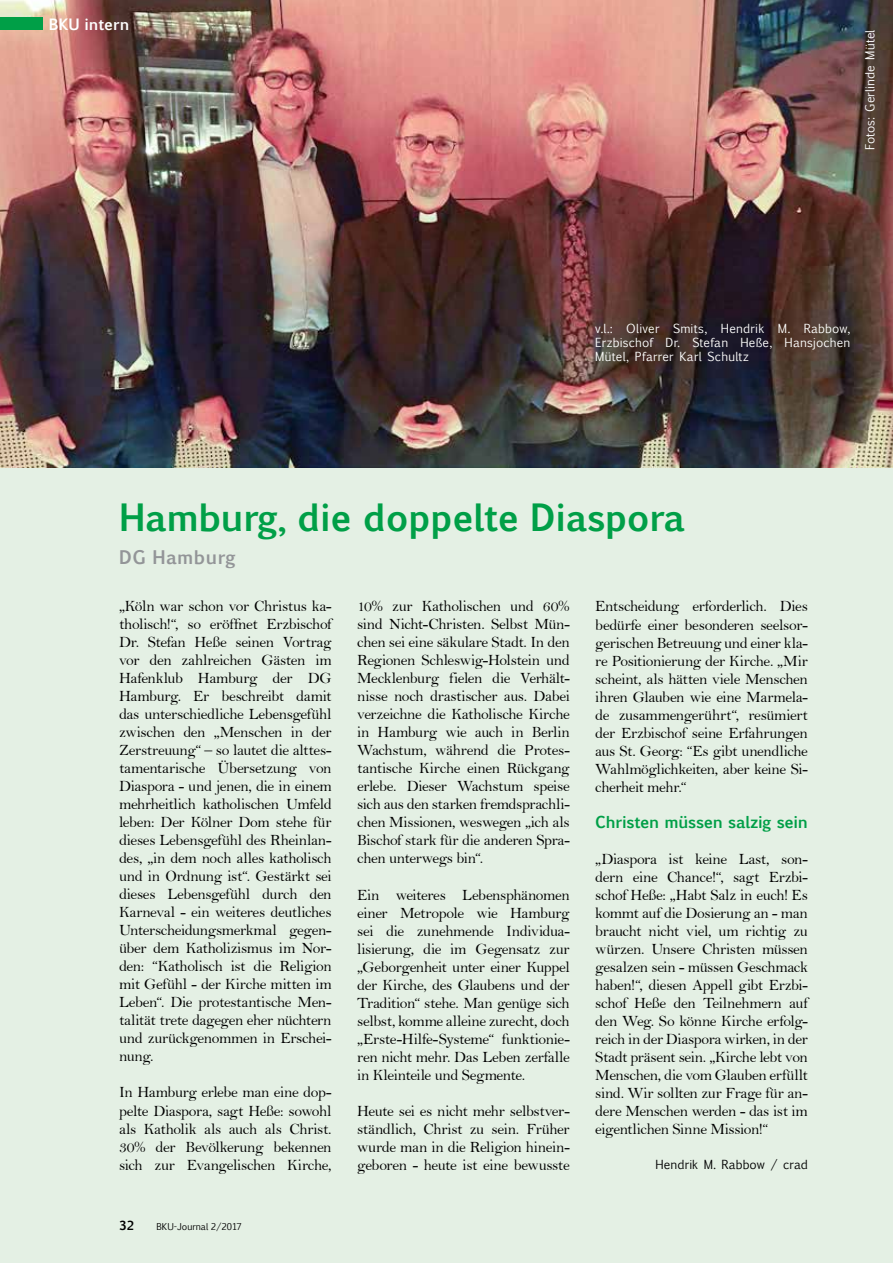
<style>
.page{position:relative;width:893px;height:1263px;background:#e4f0e4}
.page>*{position:absolute;margin:0;border:0;box-sizing:border-box;transform-origin:0 0}
.t1{font:700 36px "Euphemia UCAS";letter-spacing:-.01em;color:#009f47}
.t2{font:700 18px "Euphemia UCAS";letter-spacing:.025em;color:#939598}
.t3{font:15.75px/18px "Bell";letter-spacing:-.025em;color:#000;text-align:justify}
.t4{font:700 15.75px "Euphemia UCAS";letter-spacing:-.02em;color:#009f47}
.t5{font:700 15px "Euphemia UCAS";color:#fff}
.t6{font:12px/14.4px "Euphemia CAS";letter-spacing:.015em;color:#fffffe;text-align:justify}
.t7{font:12px "Euphemia CAS";letter-spacing:.005em;color:#000}
.t8{font:12px "Euphemia CAS";letter-spacing:.005em;color:#fff}
.t9{font:700 12px "Euphemia UCAS";color:#000}
.t10{font:9px "Euphemia CAS";color:#000}
</style>
<div class="page">
<img style="left:0;top:0;width:893px;height:467px">
<div style="left:0;top:17px;width:43px;height:13px;background:#009f47"></div>
<p class="t5" style="left:49px;top:13px;width:82px">BKU intern</p>
<p class="t8" style="left:861px;top:150px;width:122px;rotate:-90deg">Fotos: Gerlinde Mütel</p>
<p class="t6" style="left:595px;top:321px;width:257px">v.l.: Oliver Smits, Hendrik M. Rabbow, Erzbischof Dr. Stefan Heße, Hansjochen Mütel, Pfarrer Karl Schultz</p>
<h1 class="t1" style="left:119px;top:490px;width:568px">Hamburg, die doppelte Diaspora</h1>
<p class="t2" style="left:119px;top:543px;width:118px">DG Hamburg</p>
<p class="t3" style="left:119px;top:597px;width:214px">„Köln war schon vor Christus ka&shy;tholisch!“, so eröffnet Erzbischof Dr. Stefan Heße seinen Vortrag vor den zahlreichen Gästen im Hafenklub Hamburg der DG Hamburg. Er beschreibt damit das unterschiedliche Lebensgefühl zwischen den „Menschen in der Zerstreuung“ – so lautet die alttes&shy;tamentarische Übersetzung von Diaspora - und jenen, die in einem mehrheitlich katholischen Umfeld leben: Der Kölner Dom stehe für dieses Lebensgefühl des Rheinlan&shy;des, „in dem noch alles katholisch und in Ordnung ist“. Gestärkt sei dieses Lebensgefühl durch den Karneval - ein weiteres deutliches Unterscheidungsmerkmal gegen&shy;über dem Katholizismus im Nor&shy;den: “Katholisch ist die Religion mit Gefühl - der Kirche mitten im Leben“. Die protestantische Men&shy;talität trete dagegen eher nüchtern und zurückgenommen in Erschei&shy;nung.</p>
<p class="t3" style="left:119px;top:1083px;width:214px">In Hamburg erlebe man eine dop&shy;pelte Diaspora, sagt Heße: sowohl als Katholik als auch als Christ.<br>30% der Bevölkerung bekennen sich zur Evangelischen Kirche,</p>
<p class="t9" style="left:119px;top:1216px;width:16px">32</p>
<p class="t10" style="left:156px;top:1220px;width:87px">BKU-Journal 2/2017</p>
<p class="t3" style="left:357px;top:597px;width:214px">10% zur Katholischen und 60% sind Nicht-Christen. Selbst Mün&shy;chen sei eine säkulare Stadt. In den Regionen Schleswig-Holstein und Mecklenburg fielen die Verhält&shy;nisse noch drastischer aus. Dabei verzeichne die Katholische Kirche in Hamburg wie auch in Berlin Wachstum, während die Protes&shy;tantische Kirche einen Rückgang erlebe. Dieser Wachstum speise sich aus den starken fremdsprachli&shy;chen Missionen, weswegen „ich als Bischof stark für die anderen Spra&shy;chen unterwegs bin“.</p>
<p class="t3" style="left:357px;top:885px;width:214px">Ein weiteres Lebensphänomen einer Metropole wie Hamburg sei die zunehmende Individua&shy;lisierung, die im Gegensatz zur „Geborgenheit unter einer Kuppel der Kirche, des Glaubens und der Tradition“ stehe. Man genüge sich selbst, komme alleine zurecht, doch „Erste-Hilfe-Systeme“ funktionie&shy;ren nicht mehr. Das Leben zerfalle in Kleinteile und Segmente.</p>
<p class="t3" style="left:357px;top:1101px;width:214px">Heute sei es nicht mehr selbstver&shy;ständlich, Christ zu sein. Früher wurde man in die Religion hinein&shy;geboren - heute ist eine bewusste</p>
<p class="t3" style="left:595px;top:597px;width:214px">Entscheidung erforderlich. Dies bedürfe einer besonderen seelsor&shy;gerischen Betreuung und einer kla&shy;re Positionierung der Kirche. „Mir scheint, als hätten viele Menschen ihren Glauben wie eine Marmela&shy;de zusammengerührt“, resümiert der Erzbischof seine Erfahrungen aus St. Georg: “Es gibt unendliche Wahlmöglichkeiten, aber keine Si&shy;cherheit mehr.“</p>
<p class="t4" style="left:595px;top:810px;width:214px">Christen müssen salzig sein</p>
<p class="t3" style="left:595px;top:849px;width:214px">„Diaspora ist keine Last, son&shy;dern eine Chance!“, sagt Erzbi&shy;schof Heße: „Habt Salz in euch! Es kommt auf die Dosierung an - man braucht nicht viel, um richtig zu würzen. Unsere Christen müssen gesalzen sein - müssen Geschmack haben!“, diesen Appell gibt Erzbi&shy;schof Heße den Teilnehmern auf den Weg. So könne Kirche erfolg&shy;reich in der Diaspora wirken, in der Stadt präsent sein. „Kirche lebt von Menschen, die vom Glauben erfüllt sind. Wir sollten zur Frage für an&shy;dere Menschen werden - das ist im eigentlichen Sinne Mission!“</p>
<p class="t7" style="left:656px;top:1156px;width:154px">Hendrik M. Rabbow / crad</p>
</div>
